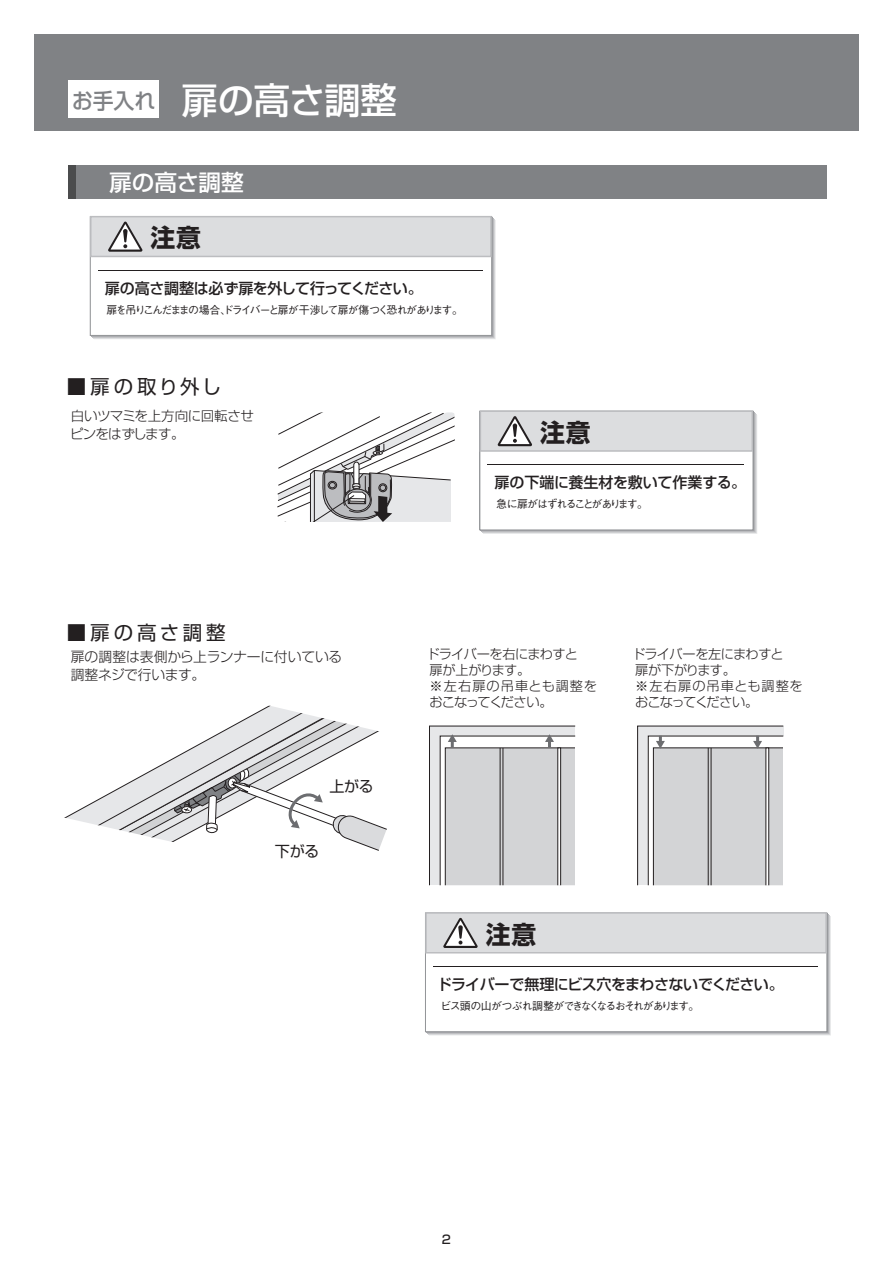
<style>
.page{position:relative;width:893px;height:1263px;background:#fff}
.page>*{position:absolute;margin:0;border:0;box-sizing:border-box;transform-origin:0 0}
.t1{font:500 36.15px "Shin Go Pr 5";color:#fff}
.t2{font:700 24.9px "Shin Go Pr 5";color:#231f20}
.t3{font:500 22.65px "Shin Go Pr 5";color:#fff}
.t4{font:500 21.6px "Shin Go Pr 5";color:#808285}
.t5{font:19.5px "Shin Go Pr 5";letter-spacing:.185em;color:#231f20}
.t6{font:500 15px "Shin Go Pr 5";letter-spacing:-.03em;color:#231f20}
.t7{font:500 15px "Shin Go Pr 5";letter-spacing:-.01em;color:#231f20}
.t8{font:15px "Shin Go Pr 5";letter-spacing:-.03em;color:#231f20}
.t9{font:300 13.8px/18px "Shin Go Pr 5";letter-spacing:-.015em;color:#231f20}
.t10{font:300 13.5px/18px "Shin Go Pr 5";letter-spacing:-.04em;color:#231f20}
.t11{font:300 13.2px/15.9px "Shin Go Pr 5";letter-spacing:-.035em;color:#231f20}
.t12{font:500 12px "Shin Go Pr 5";color:#231f20}
.t13{font:500 10.95px "Gothic BBB Pr 5";letter-spacing:-.145em;color:#231f20}
.t14{font:500 10.95px "Gothic BBB Pr 5";letter-spacing:-.125em;color:#231f20}
</style>
<div class="page">
<svg style="left:429px;top:725px;width:147px;height:161px;background:#cfcfd1"></svg>
<svg style="left:637px;top:725px;width:147px;height:161px;background:#cecfd1"></svg>
<div style="left:783px;top:743px;width:17px;height:145px;background:#fff"></div>
<div style="left:34px;top:34px;width:825px;height:97px;background:#808285"></div>
<div style="left:68px;top:165px;width:759px;height:34px;background:#808285"></div>
<div style="left:68px;top:165px;width:8px;height:34px;background:#4b4c4d"></div>
<div style="left:68px;top:81px;width:90px;height:37px;background:#fff"></div>
<div style="left:425px;top:913px;width:402px;height:119px;background:#fff;border:1px solid #939598"></div>
<div style="left:425px;top:912px;width:402px;height:41px;background:#dcdddf;border:2px solid #bcbdc0"></div>
<hr style="left:433px;top:966px;width:385px;height:1px;background:#231f20">
<svg style="left:443px;top:918px;width:35px;height:30px"></svg>
<div style="left:480px;top:411px;width:273px;height:119px;background:#fff;border:1px solid #939598"></div>
<div style="left:480px;top:410px;width:273px;height:42px;background:#dcdddf;border:2px solid #bcbdc0"></div>
<hr style="left:487px;top:465px;width:257px;height:1px;background:#231f20">
<svg style="left:498px;top:416px;width:34px;height:30px"></svg>
<div style="left:90px;top:216px;width:402px;height:120px;background:#fff;border:1px solid #939598"></div>
<div style="left:90px;top:216px;width:402px;height:41px;background:#dcdddf;border:2px solid #bcbdc0"></div>
<hr style="left:98px;top:270px;width:384px;height:1px;background:#231f20">
<svg style="left:108px;top:222px;width:34px;height:30px"></svg>
<svg style="left:64px;top:705px;width:323px;height:146px"></svg>
<svg style="left:277px;top:412px;width:178px;height:110px"></svg>
<h3 class="t4" style="left:72px;top:83px;width:85px">お手入れ</h3>
<h1 class="t1" style="left:182px;top:70px;width:217px">扉の高さ調整</h1>
<h3 class="t3" style="left:109px;top:164px;width:136px">扉の高さ調整</h3>
<h2 class="t2" style="left:151px;top:218px;width:52px">注意</h2>
<p class="t6" style="left:105px;top:276px;width:320px">扉の高さ調整は必ず扉を外して行ってください。</p>
<p class="t13" style="left:107px;top:301px;width:358px">扉を吊りこんだままの場合、ドライバーと扉が干渉して扉が傷つく恐れがあります。</p>
<h3 class="t5" style="left:67px;top:370px;width:156px">■扉の取り外し</h3>
<p class="t10" style="left:70px;top:406px;width:185px">白いツマミを上方向に回転させピンをはずします。</p>
<h3 class="t5" style="left:67px;top:616px;width:160px">■扉の高さ調整</h3>
<p class="t9" style="left:71px;top:647px;width:273px">扉の調整は表側から上ランナーに付いている調整ネジで行います。</p>
<p class="t8" style="left:329px;top:774px;width:46px">上がる</p>
<p class="t8" style="left:275px;top:839px;width:46px">下がる</p>
<h2 class="t2" style="left:540px;top:413px;width:52px">注意</h2>
<p class="t7" style="left:494px;top:470px;width:253px">扉の下端に養生材を敷いて作業する。</p>
<p class="t13" style="left:496px;top:495px;width:153px">急に扉がはずれることがあります。</p>
<p class="t11" style="left:427px;top:645px;width:172px">ドライバーを右にまわすと<br>扉が上がります。<br>※左右扉の吊車とも調整をおこなってください。</p>
<p class="t11" style="left:632px;top:645px;width:172px">ドライバーを左にまわすと<br>扉が下がります。<br>※左右扉の吊車とも調整をおこなってください。</p>
<h2 class="t2" style="left:486px;top:914px;width:52px">注意</h2>
<p class="t6" style="left:437px;top:972px;width:348px">ドライバーで無理にビス穴をまわさないでください。</p>
<p class="t14" style="left:440px;top:997px;width:261px">ビス頭の山がつぶれ調整ができなくなるおそれがあります。</p>
<p class="t12" style="left:442px;top:1229px;width:11px">2</p>
</div>
